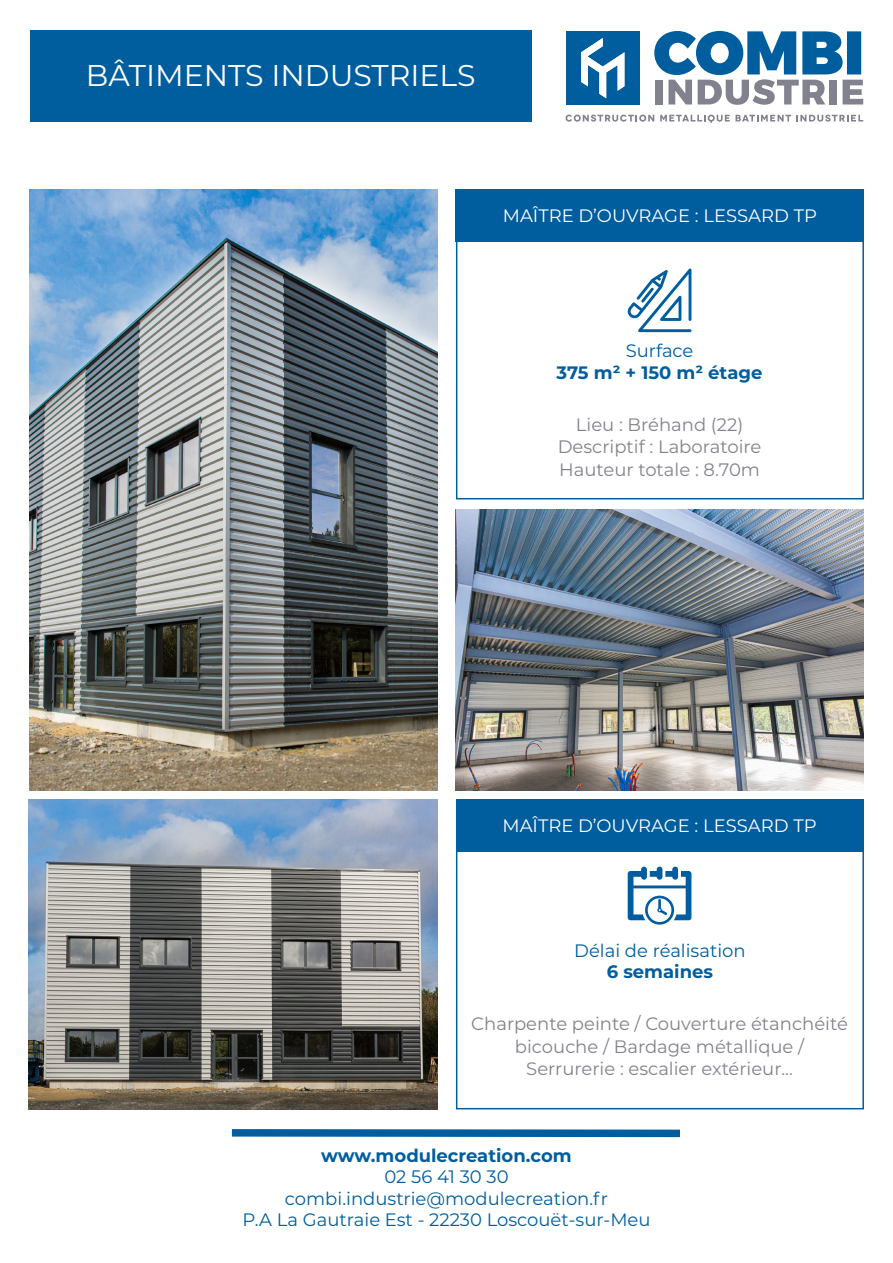
<style>
.page{position:relative;width:893px;height:1263px;background:#fff}
.page>*{position:absolute;margin:0;border:0;box-sizing:border-box;transform-origin:0 0}
.t1{font:30px "Montserrat";color:#fff}
.t2{font:18px/22.5px "Montserrat";color:#82828e;text-align:center}
.t3{font:18px/21.6px "Montserrat";color:#005e9f;text-align:center}
.t4{font:18px "Montserrat";color:#fff}
.t5{font:700 18px/21.6px "Montserrat";color:#005e9f;text-align:center}
.s1{font-weight:400}
.s2{font-weight:700}
</style>
<div class="page">
<div style="left:456px;top:799px;width:408px;height:310px;border:2px solid #005e9f"></div>
<div style="left:456px;top:189px;width:408px;height:310px;border:2px solid #005e9f"></div>
<img style="left:456px;top:510px;width:407px;height:280px">
<div style="left:30px;top:30px;width:501px;height:91px;background:#005e9f"></div>
<svg style="left:231px;top:1129px;width:449px;height:9px;background:#2a78ae"></svg>
<svg style="left:628px;top:268px;width:63px;height:64px"></svg>
<svg style="left:654px;top:31px;width:209px;height:74px"></svg>
<svg style="left:566px;top:115px;width:88px;height:7px"></svg>
<svg style="left:660px;top:115px;width:203px;height:8px"></svg>
<div style="left:566px;top:31px;width:74px;height:73px;background:#005e9f"></div>
<svg style="left:581px;top:38px;width:43px;height:60px"></svg>
<div style="left:456px;top:189px;width:408px;height:53px;background:#005e9f"></div>
<svg style="left:628px;top:867px;width:63px;height:58px"></svg>
<div style="left:456px;top:799px;width:407px;height:53px;background:#005e9f"></div>
<img style="left:29px;top:189px;width:408px;height:601px">
<img style="left:28px;top:799px;width:409px;height:310px">
<p class="t1" style="left:86px;top:55px;width:391px">BÂTIMENTS INDUSTRIELS</p>
<p class="t4" style="left:503px;top:203px;width:316px">MAÎTRE D’OUVRAGE : LESSARD TP</p>
<p class="t5" style="left:557px;top:339px;width:207px"><span class="s1">Surface<br></span>375 m² + 150 m² étage</p>
<p class="t2" style="left:558px;top:412px;width:205px">Lieu : Bréhand (22)<br>Descriptif : Laboratoire<br>Hauteur totale : 8.70m</p>
<p class="t4" style="left:502px;top:813px;width:316px">MAÎTRE D’OUVRAGE : LESSARD TP</p>
<p class="t3" style="left:574px;top:939px;width:173px">Délai de réalisation<br><span class="s2">6 semaines</span></p>
<p class="t2" style="left:471px;top:1012px;width:378px">Charpente peinte / Couverture étanchéité bicouche / Bardage métallique /<br>Serrurerie : escalier extérieur...</p>
<p class="t5" style="left:321px;top:1143px;width:252px">www.modulecreation.com</p>
<p class="t3" style="left:384px;top:1165px;width:126px">02 56 41 30 30</p>
<p class="t3" style="left:242px;top:1187px;width:410px">combi.industrie@modulecreation.fr<br>P.A La Gautraie Est - 22230 Loscouët-sur-Meu</p>
</div>
